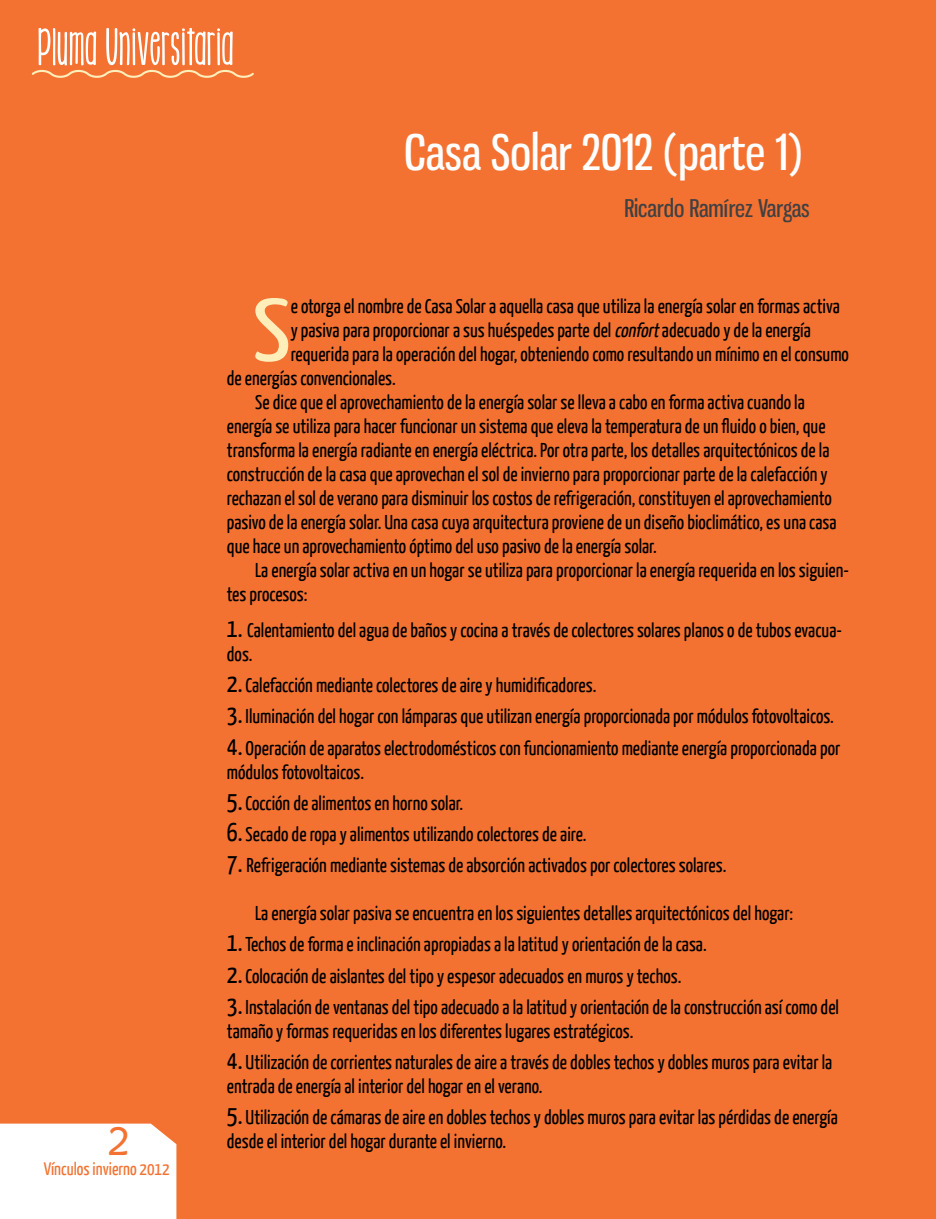
<style>
.page{position:relative;width:936px;height:1219px;background:#fff}
.page>*{position:absolute;margin:0;border:0;box-sizing:border-box;transform-origin:0 0}
.t1{font:88.6px "Yanone Kaffeesatz";color:#ffeeb9;scale:1.2 1}
.t2{font:50px "KG How Many Times";color:#fff}
.t3{font:48px "Gnuolane Rg";color:#fff}
.t4{font:40px "Maiandra GD";color:#f37232}
.t5{font:24px "Gnuolane Rg";color:#414042}
.t6{font:20px/24px "Yanone Kaffeesatz";color:#000}
.t7{font:18px "Yanone Kaffeesatz";color:#f37232}
.s1{font-style:italic}
.s2{font-size:26px}
</style>
<div class="page">
<div style="left:0;top:0;width:935px;height:1219px;background:#f37232"></div>
<svg style="left:31px;top:69px;width:223px;height:9px"></svg>
<div style="left:0;top:1124px;width:176px;height:95px;background:#fff"></div>
<h2 class="t2" style="left:38px;top:20px;width:198px">Pluma Universitaria</h2>
<h3 class="t3" style="left:404px;top:123px;width:399px">Casa Solar 2012 (parte 1)</h3>
<p class="t5" style="left:624px;top:193px;width:187px">Ricardo Ramírez Vargas</p>
<h3 class="t4" style="left:108px;top:1117px;width:24px">2</h3>
<p class="t7" style="left:44px;top:1158px;width:127px">Vínculos invierno 2012</p>
<h1 class="t1" style="left:252px;top:276px;width:33px">S</h1>
<p class="t6" style="left:291px;top:293px;width:550px">e otorga el nombre de Casa Solar a aquella casa que utiliza la energía solar en formas activa</p>
<p class="t6" style="left:291px;top:317px;width:521px">y pasiva para proporcionar a sus huéspedes parte del <span class="s1">confort</span>adecuado y de la energía</p>
<p class="t6" style="left:291px;top:341px;width:559px">requerida para la operación del hogar, obteniendo como resultando un mínimo en el consumo</p>
<p class="t6" style="left:227px;top:365px;width:170px">de energías convencionales.</p>
<p class="t6" style="left:255px;top:389px;width:551px">Se dice que el aprovechamiento de la energía solar se lleva a cabo en forma activa cuando la</p>
<p class="t6" style="left:227px;top:413px;width:600px">energía se utiliza para hacer funcionar un sistema que eleva la temperatura de un fluido o bien, que</p>
<p class="t6" style="left:227px;top:437px;width:604px">transforma la energía radiante en energía eléctrica. Por otra parte, los detalles arquitectónicos de la</p>
<p class="t6" style="left:227px;top:461px;width:602px">construcción de la casa que aprovechan el sol de invierno para proporcionar parte de la calefacción y</p>
<p class="t6" style="left:227px;top:485px;width:606px">rechazan el sol de verano para disminuir los costos de refrigeración, constituyen el aprovechamiento</p>
<p class="t6" style="left:227px;top:509px;width:611px">pasivo de la energía solar. Una casa cuya arquitectura proviene de un diseño bioclimático, es una casa</p>
<p class="t6" style="left:227px;top:533px;width:431px">que hace un aprovechamiento óptimo del uso pasivo de la energía solar.</p>
<p class="t6" style="left:255px;top:557px;width:595px">La energía solar activa en un hogar se utiliza para proporcionar la energía requerida en los siguien-</p>
<p class="t6" style="left:227px;top:581px;width:82px">tes procesos:</p>
<p class="t6" style="left:227px;top:617px;width:616px"><span class="s2">1.</span> Calentamiento del agua de baños y cocina a través de colectores solares planos o de tubos evacua&shy;dos.</p>
<p class="t6" style="left:227px;top:673px;width:371px"><span class="s2">2.</span> Calefacción mediante colectores de aire y humidificadores.</p>
<p class="t6" style="left:227px;top:704px;width:608px"><span class="s2">3.</span> Iluminación del hogar con lámparas que utilizan energía proporcionada por módulos fotovoltaicos.</p>
<p class="t6" style="left:227px;top:735px;width:615px"><span class="s2">4.</span> Operación de aparatos electrodomésticos con funcionamiento mediante energía proporcionada por módulos fotovoltaicos.</p>
<p class="t6" style="left:227px;top:790px;width:238px"><span class="s2">5.</span> Cocción de alimentos en horno solar.</p>
<p class="t6" style="left:227px;top:821px;width:361px"><span class="s2">6.</span> Secado de ropa y alimentos utilizando colectores de aire.</p>
<p class="t6" style="left:227px;top:853px;width:501px"><span class="s2">7.</span> Refrigeración mediante sistemas de absorción activados por colectores solares.</p>
<p class="t6" style="left:255px;top:901px;width:539px">La energía solar pasiva se encuentra en los siguientes detalles arquitectónicos del hogar:</p>
<p class="t6" style="left:227px;top:932px;width:481px"><span class="s2">1.</span> Techos de forma e inclinación apropiadas a la latitud y orientación de la casa.</p>
<p class="t6" style="left:227px;top:963px;width:456px"><span class="s2">2.</span> Colocación de aislantes del tipo y espesor adecuados en muros y techos.</p>
<p class="t6" style="left:227px;top:994px;width:613px"><span class="s2">3.</span> Instalación de ventanas del tipo adecuado a la latitud y orientación de la construcción así como del tamaño y formas requeridas en los diferentes lugares estratégicos.</p>
<p class="t6" style="left:227px;top:1049px;width:607px"><span class="s2">4.</span> Utilización de corrientes naturales de aire a través de dobles techos y dobles muros para evitar la entrada de energía al interior del hogar en el verano.</p>
<p class="t6" style="left:227px;top:1105px;width:612px"><span class="s2">5.</span> Utilización de cámaras de aire en dobles techos y dobles muros para evitar las pérdidas de energía desde el interior del hogar durante el invierno.</p>
</div>
